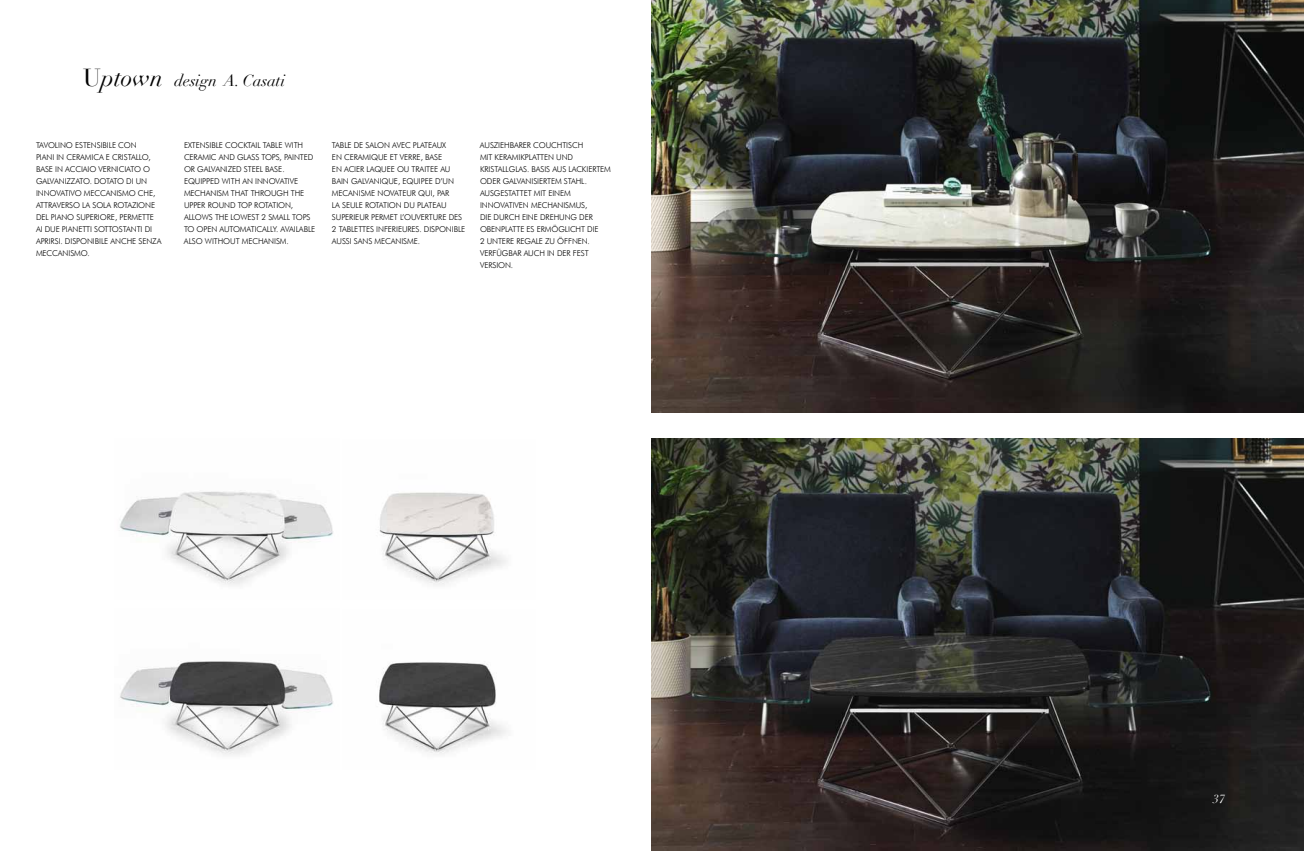
<style>
.page{position:relative;width:1304px;height:851px;background:#fff}
.page>*{position:absolute;margin:0;border:0;box-sizing:border-box;transform-origin:0 0}
.t1{font:italic 16px "Didot";color:#000}
.t2{font:italic 12px "Didot";color:#fff}
.t3{font:300 8px/12px "Futura BT";letter-spacing:-.01em;color:#000}
.s1{font-style:normal;font-size:24px}
.s2{font-size:24px}
</style>
<div class="page">
<img style="left:652px;top:0;width:652px;height:412px">
<img style="left:652px;top:439px;width:652px;height:411px">
<img style="left:120px;top:490px;width:213px;height:95px">
<img style="left:379px;top:492px;width:128px;height:93px">
<img style="left:120px;top:661px;width:213px;height:94px">
<img style="left:379px;top:662px;width:128px;height:92px">
<h1 class="t1" style="left:83px;top:71px;width:204px"><span class="s1">U</span><span class="s2">ptown</span> design A. Casati</h1>
<p class="t3" style="left:36px;top:139px;width:127px">TAVOLINO ESTENSIBILE CON<br>PIANI IN CERAMICA E CRISTALLO,<br>BASE IN ACCIAIO VERNICIATO O<br>GALVANIZZATO. DOTATO DI U N<br>INNOVATIVO MECCANISMO CH E,<br>ATTRAVERSO LA SOLA ROTAZIONE<br>DEL PIANO SU PERIORE, PERMETTE<br>AI DU E PIANETTI SOTTOSTANTI DI<br>APRIRSI. DISPONIBILE ANCH E SENZA<br>MECCANISMO.</p>
<p class="t3" style="left:184px;top:139px;width:133px">EXTENSIBLE COCKTAIL TABLE WITH<br>CERAMIC AND GLASS TOPS, PAINTED<br>OR GALVANIZED STEEL BASE.<br>EQU IPPED WITH AN INNOVATIVE<br>MECHANISM THAT TH ROUGH TH E<br>U PPER ROU ND TOP ROTATION,<br>ALLOWS TH E LOWEST 2 SMALL TOPS<br>TO OPEN AUTOMATICALLY. AVAILABLE<br>ALSO WITH OUT MECHANISM.</p>
<p class="t3" style="left:332px;top:139px;width:135px">TABLE DE SALON AVEC PLATEAUX<br>EN CERAMIQU E ET VERRE, BASE<br>EN ACIER LAQU EE OU TRAITEE AU<br>BAIN GALVANIQU E, EQU IPEE D’U N<br>MECANISME NOVATEU R QU I, PAR<br>LA SEU LE ROTATION DU PLATEAU<br>SU PERIEU R PERMET L’OUVERTU RE DES<br>2 TABLETTES INFERIEU RES. DISPONIBLE<br>AUSSI SANS MECANISME.</p>
<p class="t3" style="left:480px;top:139px;width:132px">AUSZIEH BARER COUCHTISCH<br>MIT KERAMIKPLATTEN U ND<br>KRISTALLGLAS. BASIS AU S LACKIERTEM<br>ODER GALVANISIERTEM STAH L.<br>AUSGESTATTET MIT EINEM<br>INNOVATIVEN MECHANISMUS,<br>DIE DURCH EINE DREHUNG DER<br>OBENPLATTE ES ERMÖGLICHT DIE<br>2 U NTERE REGALE ZU ÖFF</p>
<p class="t3" style="left:480px;top:235px;width:111px;text-indent:92px">NEN.<br>VERFÜGBAR AUCH IN DER FEST<br>VERSION.</p>
<h2 class="t2" style="left:1213px;top:791px;width:13px">37</h2>
</div>
